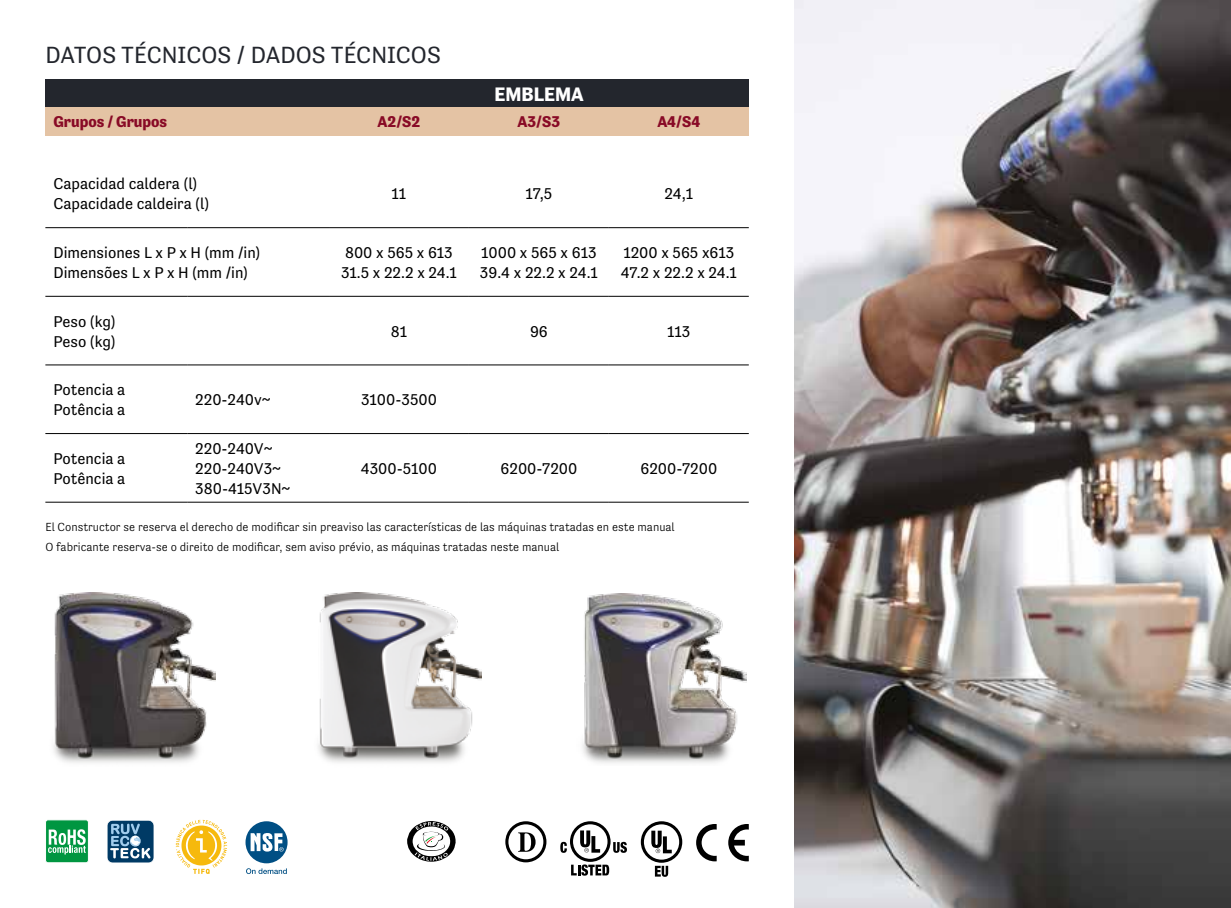
<style>
.page{position:relative;width:1231px;height:908px;background:#fff}
.page>*{position:absolute;margin:0;border:0;box-sizing:border-box;transform-origin:0 0}
.t1{font:24px "Tenso";color:#23262d}
.t2{font:700 20px "Tenso";color:#fff}
.t3{font:16px/20px "Tenso";color:#000}
.t4{font:700 16px "Tenso";color:#880a26}
.t5{font:300 12px/20px "Tenso";color:#000}
</style>
<div class="page">
<img style="left:794px;top:0;width:436px;height:907px">
<div style="left:45px;top:79px;width:703px;height:28px;background:#23262d"></div>
<div style="left:46px;top:819px;width:42px;height:43px;background:#009641;border-radius:2px"></div>
<div style="left:45px;top:819px;width:44px;height:43px;border:1px solid #fff;border-radius:2px"></div>
<svg style="left:48px;top:829px;width:38px;height:25px"></svg>
<svg style="left:107px;top:820px;width:47px;height:42px;background:#467395"></svg>
<svg style="left:176px;top:819px;width:51px;height:54px"></svg>
<div style="left:245px;top:820px;width:42px;height:42px;background:#004f84;border-radius:50%"></div>
<svg style="left:250px;top:833px;width:33px;height:18px"></svg>
<svg style="left:246px;top:868px;width:41px;height:5px"></svg>
<svg style="left:407px;top:821px;width:49px;height:40px"></svg>
<svg style="left:505px;top:821px;width:41px;height:41px"></svg>
<svg style="left:560px;top:821px;width:67px;height:54px"></svg>
<svg style="left:640px;top:821px;width:42px;height:55px"></svg>
<svg style="left:696px;top:824px;width:20px;height:37px"></svg>
<svg style="left:728px;top:824px;width:20px;height:37px"></svg>
<div style="left:45px;top:107px;width:703px;height:29px;background:#e4c3a4"></div>
<img style="left:53px;top:592px;width:163px;height:171px">
<img style="left:318px;top:592px;width:163px;height:171px">
<img style="left:582px;top:593px;width:164px;height:170px">
<hr style="left:45px;top:227px;width:142px;height:1px;background:#000">
<hr style="left:187px;top:227px;width:142px;height:1px;background:#000">
<hr style="left:329px;top:227px;width:140px;height:1px;background:#000">
<hr style="left:469px;top:227px;width:140px;height:1px;background:#000">
<hr style="left:609px;top:227px;width:139px;height:1px;background:#000">
<hr style="left:45px;top:296px;width:142px;height:1px;background:#000">
<hr style="left:187px;top:296px;width:142px;height:1px;background:#000">
<hr style="left:329px;top:296px;width:140px;height:1px;background:#000">
<hr style="left:469px;top:296px;width:140px;height:1px;background:#000">
<hr style="left:609px;top:296px;width:139px;height:1px;background:#000">
<hr style="left:45px;top:364px;width:142px;height:1px;background:#000">
<hr style="left:187px;top:364px;width:142px;height:1px;background:#000">
<hr style="left:329px;top:364px;width:140px;height:1px;background:#000">
<hr style="left:469px;top:364px;width:140px;height:1px;background:#000">
<hr style="left:609px;top:364px;width:139px;height:1px;background:#000">
<hr style="left:45px;top:433px;width:142px;height:1px;background:#000">
<hr style="left:187px;top:433px;width:142px;height:1px;background:#000">
<hr style="left:329px;top:433px;width:140px;height:1px;background:#000">
<hr style="left:469px;top:433px;width:140px;height:1px;background:#000">
<hr style="left:609px;top:433px;width:139px;height:1px;background:#000">
<hr style="left:45px;top:501px;width:142px;height:1px;background:#000">
<hr style="left:187px;top:501px;width:142px;height:1px;background:#000">
<hr style="left:329px;top:501px;width:140px;height:1px;background:#000">
<hr style="left:469px;top:501px;width:140px;height:1px;background:#000">
<hr style="left:609px;top:501px;width:139px;height:1px;background:#000">
<h1 class="t1" style="left:45px;top:42px;width:397px">DATOS TÉCNICOS / DADOS TÉCNICOS</h1>
<p class="t2" style="left:494px;top:82px;width:90px">EMBLEMA</p>
<p class="t4" style="left:53px;top:112px;width:115px">Grupos / Grupos</p>
<p class="t4" style="left:377px;top:112px;width:44px">A2/S2</p>
<p class="t4" style="left:517px;top:112px;width:44px">A3/S3</p>
<p class="t4" style="left:657px;top:112px;width:44px">A4/S4</p>
<p class="t3" style="left:53px;top:174px;width:157px">Capacidad caldera (l)<br>Capacidade caldeira (l)</p>
<p class="t3" style="left:391px;top:184px;width:16px">11</p>
<p class="t3" style="left:525px;top:184px;width:28px">17,5</p>
<p class="t3" style="left:664px;top:184px;width:30px">24,1</p>
<p class="t3" style="left:53px;top:242px;width:208px">Dimensiones L x P x H (mm /in)<br>Dimensões L x P x H (mm /in)</p>
<p class="t3" style="left:341px;top:242px;width:117px">800 x 565 x 613<br>31.5 x 22.2 x 24.1</p>
<p class="t3" style="left:480px;top:242px;width:119px">1000 x 565 x 613<br>39.4 x 22.2 x 24.1</p>
<p class="t3" style="left:620px;top:242px;width:118px">1200 x 565 x613<br>47.2 x 22.2 x 24.1</p>
<p class="t3" style="left:53px;top:311px;width:64px">Peso (kg)<br>Peso (kg)</p>
<p class="t3" style="left:391px;top:321px;width:18px">81</p>
<p class="t3" style="left:530px;top:321px;width:19px">96</p>
<p class="t3" style="left:667px;top:321px;width:25px">113</p>
<p class="t3" style="left:53px;top:379px;width:73px">Potencia a<br>Potência a</p>
<p class="t3" style="left:195px;top:389px;width:77px">220-240v~</p>
<p class="t3" style="left:361px;top:389px;width:77px">3100-3500</p>
<p class="t3" style="left:53px;top:448px;width:73px">Potencia a<br>Potência a</p>
<p class="t3" style="left:195px;top:438px;width:97px">220-240V~<br>220-240V3~<br>380-415V3N~</p>
<p class="t3" style="left:361px;top:458px;width:78px">4300-5100</p>
<p class="t3" style="left:500px;top:458px;width:78px">6200-7200</p>
<p class="t3" style="left:640px;top:458px;width:78px">6200-7200</p>
<p class="t5" style="left:45px;top:516px;width:630px">El Constructor se reserva el derecho de modificar sin preaviso las características de las máquinas tratadas en este manual<br>O fabricante reserva-se o direito de modificar, sem aviso prévio, as máquinas tratadas neste manual</p>
</div>
